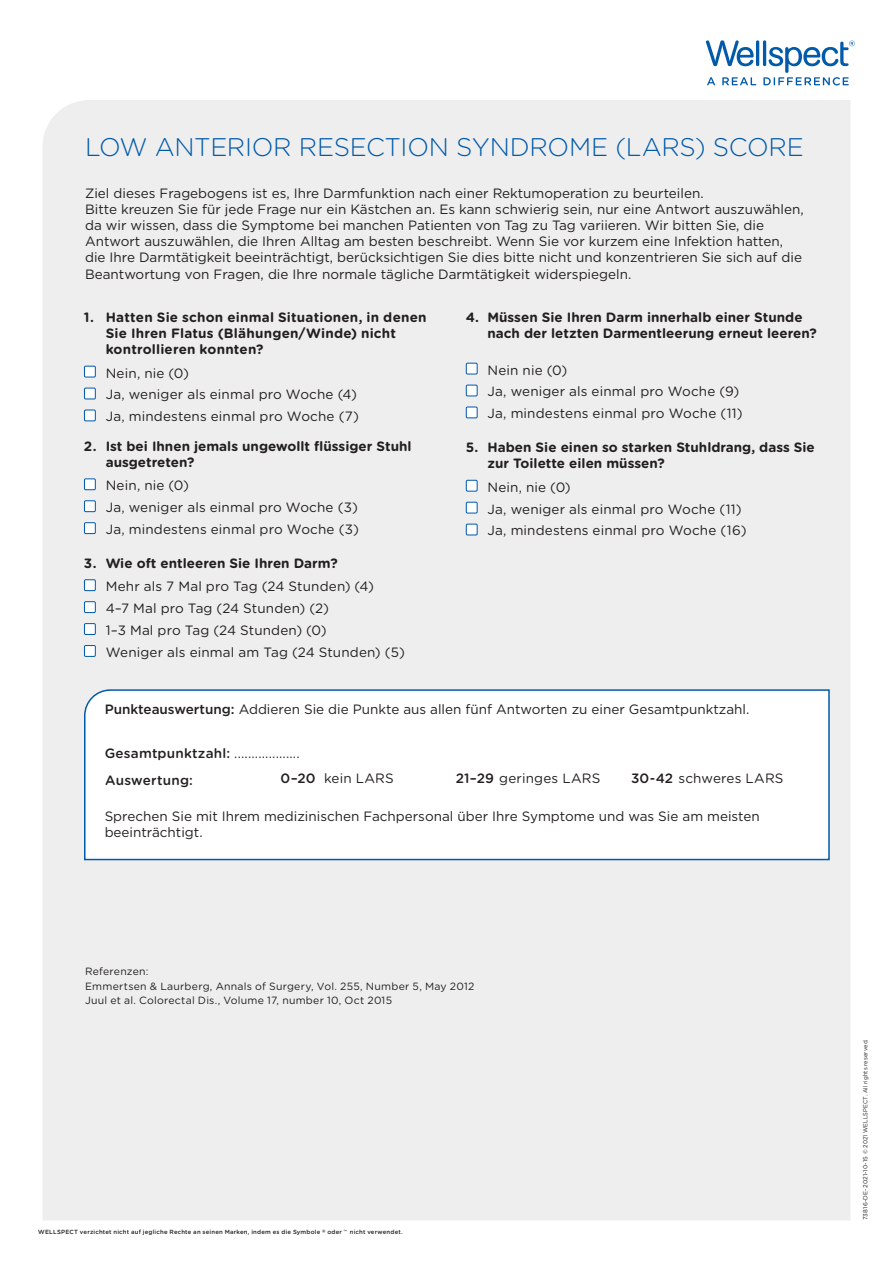
<style>
.page{position:relative;width:893px;height:1263px;background:#fff}
.page>*{position:absolute;margin:0;border:0;box-sizing:border-box;transform-origin:0 0}
.t1{font:300 25.5px "Gotham Rounded";letter-spacing:-.015em;color:#015aaa}
.t2{font:13.5px/16.2px "Gotham";color:#231f20}
.t3{font:13.5px/21.9px "Gotham Rounded";letter-spacing:.01em;color:#231f20}
.t4{font:700 13.5px/16.2px "Gotham Rounded";color:#231f20}
.t5{font:500 13.5px "Gotham Rounded";letter-spacing:.015em;color:#231f20}
.t6{font:10.5px/14.7px "Gotham Rounded";letter-spacing:.02em;color:#231f20}
.t7{font:500 6px "Gotham Rounded";letter-spacing:.03em;color:#231f20}
.t8{font:6px "Gotham Rounded";letter-spacing:.025em;color:#231f20}
.s1{font-weight:500}
.s2{font-size:9px}
</style>
<div class="page">
<svg style="left:706px;top:40px;width:149px;height:45px"></svg>
<div style="left:43px;top:100px;width:807px;height:1120px;background:#eeeeef"></div>
<svg style="left:83px;top:688px;width:747px;height:173px"></svg>
<div style="left:84px;top:366px;width:11px;height:11px;background:#fff"></div>
<div style="left:84px;top:366px;width:12px;height:11px;border:1px solid #015aaa"></div>
<div style="left:84px;top:388px;width:11px;height:11px;background:#fff"></div>
<div style="left:84px;top:388px;width:12px;height:11px;border:1px solid #015aaa"></div>
<div style="left:84px;top:410px;width:11px;height:11px;background:#fff"></div>
<div style="left:84px;top:409px;width:12px;height:12px;border:1px solid #015aaa"></div>
<div style="left:84px;top:479px;width:11px;height:11px;background:#fff"></div>
<div style="left:84px;top:478px;width:12px;height:12px;border:1px solid #015aaa"></div>
<div style="left:84px;top:501px;width:11px;height:11px;background:#fff"></div>
<div style="left:84px;top:500px;width:12px;height:12px;border:1px solid #015aaa"></div>
<div style="left:84px;top:523px;width:11px;height:11px;background:#fff"></div>
<div style="left:84px;top:522px;width:12px;height:12px;border:1px solid #015aaa"></div>
<div style="left:84px;top:580px;width:11px;height:11px;background:#fff"></div>
<div style="left:84px;top:579px;width:12px;height:12px;border:1px solid #015aaa"></div>
<div style="left:84px;top:602px;width:11px;height:10px;background:#fff"></div>
<div style="left:84px;top:601px;width:12px;height:12px;border:1px solid #015aaa"></div>
<div style="left:84px;top:624px;width:11px;height:10px;background:#fff"></div>
<div style="left:84px;top:623px;width:12px;height:12px;border:1px solid #015aaa"></div>
<div style="left:84px;top:645px;width:11px;height:11px;background:#fff"></div>
<div style="left:84px;top:645px;width:12px;height:12px;border:1px solid #015aaa"></div>
<div style="left:466px;top:363px;width:11px;height:11px;background:#fff"></div>
<div style="left:466px;top:363px;width:12px;height:11px;border:1px solid #015aaa"></div>
<div style="left:466px;top:385px;width:11px;height:11px;background:#fff"></div>
<div style="left:466px;top:385px;width:12px;height:11px;border:1px solid #015aaa"></div>
<div style="left:466px;top:407px;width:11px;height:11px;background:#fff"></div>
<div style="left:466px;top:406px;width:12px;height:12px;border:1px solid #015aaa"></div>
<div style="left:466px;top:480px;width:11px;height:11px;background:#fff"></div>
<div style="left:466px;top:480px;width:12px;height:12px;border:1px solid #015aaa"></div>
<div style="left:466px;top:502px;width:11px;height:11px;background:#fff"></div>
<div style="left:466px;top:502px;width:12px;height:12px;border:1px solid #015aaa"></div>
<div style="left:466px;top:524px;width:11px;height:11px;background:#fff"></div>
<div style="left:466px;top:524px;width:12px;height:11px;border:1px solid #015aaa"></div>
<h1 class="t1" style="left:85px;top:130px;width:720px">LOW ANTERIOR RESECTION SYNDROME (LARS) SCORE</h1>
<p class="t2" style="left:85px;top:184px;width:720px">Ziel dieses Fragebogens ist es, Ihre Darmfunktion nach einer Rektumoperation zu beurteilen.<br>Bitte kreuzen Sie für jede Frage nur ein Kästchen an. Es kann schwierig sein, nur eine Antwort auszuwählen, da wir wissen, dass die Symptome bei manchen Patienten von Tag zu Tag variieren. Wir bitten Sie, die Antwort auszuwählen, die Ihren Alltag am besten beschreibt. Wenn Sie vor kurzem eine Infektion hatten, die Ihre Darmtätigkeit beeinträchtigt, berücksichtigen Sie dies bitte nicht und konzentrieren Sie sich auf die Beantwortung von Fragen, die Ihre normale tägliche Darmtätigkeit widerspiegeln.</p>
<p class="t4" style="left:106px;top:308px;width:322px;text-indent:-22px">1. Hatten Sie schon einmal Situationen, in denen<br>Sie Ihren Flatus (Blähungen/Winde) nicht kontrollieren konnten?</p>
<p class="t3" style="left:106px;top:361px;width:255px">Nein, nie (0)<br>Ja, weniger als einmal pro Woche (4)<br>Ja, mindestens einmal pro Woche (7)</p>
<p class="t4" style="left:106px;top:437px;width:307px;text-indent:-22px">2. Ist bei Ihnen jemals ungewollt flüssiger Stuhl ausgetreten?</p>
<p class="t3" style="left:106px;top:474px;width:255px">Nein, nie (0)<br>Ja, weniger als einmal pro Woche (3)<br>Ja, mindestens einmal pro Woche (3)</p>
<p class="t4" style="left:84px;top:554px;width:255px">3. Wie oft entleeren Sie Ihren Darm?</p>
<p class="t3" style="left:106px;top:575px;width:301px">Mehr als 7 Mal pro Tag (24 Stunden) (4)<br>4–7 Mal pro Tag (24 Stunden) (2)<br>1–3 Mal pro Tag (24 Stunden) (0)<br>Weniger als einmal am Tag (24 Stunden) (5)</p>
<p class="t4" style="left:487px;top:308px;width:331px;text-indent:-22px">4. Müssen Sie Ihren Darm innerhalb einer Stunde nach der letzten Darmentleerung erneut leeren?</p>
<p class="t3" style="left:487px;top:358px;width:257px">Nein nie (0)<br>Ja, weniger als einmal pro Woche (9)<br>Ja, mindestens einmal pro Woche (11)</p>
<p class="t4" style="left:487px;top:438px;width:329px;text-indent:-22px">5. Haben Sie einen so starken Stuhldrang, dass Sie zur Toilette eilen müssen?</p>
<p class="t3" style="left:487px;top:475px;width:261px">Nein, nie (0)<br>Ja, weniger als einmal pro Woche (11)<br>Ja, mindestens einmal pro Woche (16)</p>
<p class="t2" style="left:105px;top:701px;width:646px"><span class="s1">Punkteauswertung:</span> Addieren Sie die Punkte aus allen fünf Antworten zu einer Gesamtpunktzahl.</p>
<p class="t3" style="left:105px;top:741px;width:197px"><span class="s1">Gesamtpunktzahl:</span> ...................</p>
<p class="t5" style="left:105px;top:770px;width:89px">Auswertung:</p>
<p class="t3" style="left:281px;top:767px;width:115px"><span class="s1">0–20</span> kein LARS</p>
<p class="t3" style="left:456px;top:767px;width:146px"><span class="s1">21–29</span> geringes LARS</p>
<p class="t3" style="left:631px;top:767px;width:154px"><span class="s1">30-42</span> schweres LARS</p>
<p class="t2" style="left:105px;top:807px;width:656px">Sprechen Sie mit Ihrem medizinischen Fachpersonal über Ihre Symptome und was Sie am meisten beeinträchtigt.</p>
<p class="t6" style="left:85px;top:963px;width:391px">Referenzen:<br>Emmertsen &amp; Laurberg, Annals of Surgery, Vol. 255, Number 5, May 2012<br>Juul et al. Colorectal Dis., Volume 17, number 10, Oct 2015</p>
<p class="t7" style="left:38px;top:1227px;width:366px">WELLSPECT verzichtet nicht auf jegliche Rechte an seinen Marken, indem es die Symbole <span class="s2">®</span> oder <sup>™</sup> nicht verwendet.</p>
<p class="t8" style="left:861px;top:1220px;width:183px;rotate:-90deg">73816-DE-2021-10-15 © 2021 WELLSPECT. All rights reserved.</p>
</div>
